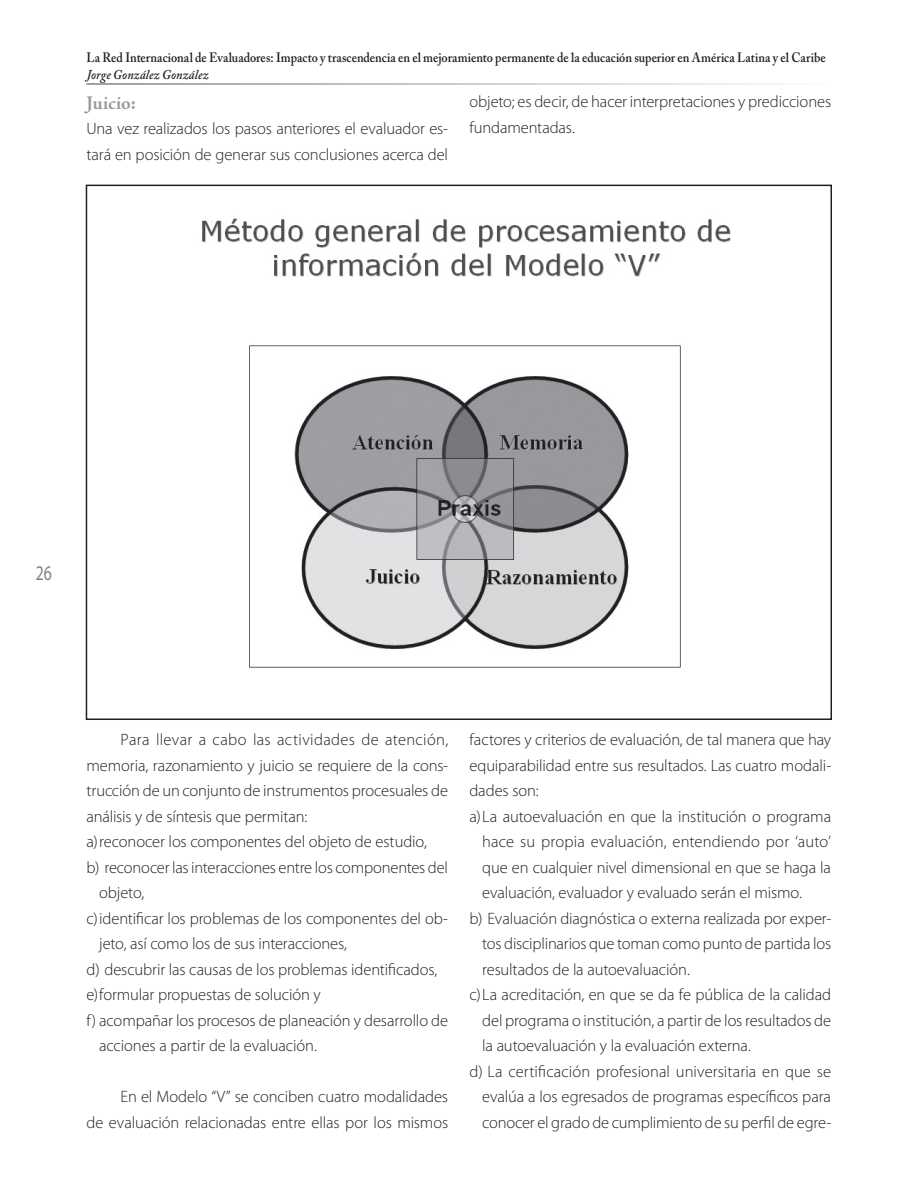
<style>
.page{position:relative;width:916px;height:1192px;background:#fff}
.page>*{position:absolute;margin:0;border:0;box-sizing:border-box;transform-origin:0 0}
.t1{font:21px "Myriad Pro";color:#808285;scale:.75 1}
.t2{font:700 19.5px "Adobe Jenson Pro";letter-spacing:-.01em;color:#97999c}
.t3{font:300 16.5px/25.5px "Myriad Pro";letter-spacing:-.005em;color:#231f20}
.t4{font:300 16.5px "Myriad Pro";letter-spacing:.02em;color:#231f20}
.t5{font:600 13.5px "Adobe Caslon Pro";letter-spacing:.005em;color:#231f20;scale:.9 1}
.t6{font:italic 600 13.5px "Adobe Caslon Pro";letter-spacing:.015em;color:#231f20;scale:.9 1}
</style>
<div class="page">
<img style="left:202px;top:218px;width:529px;height:450px">
<p class="t5" style="left:86px;top:50px;width:822px">La Red Internacional de Evaluadores: Impacto y trascendencia en el mejoramiento permanente de la educación superior en América Latina y el Caribe</p>
<p class="t6" style="left:86px;top:66px;width:137px">Jorge González González</p>
<p class="t2" style="left:86px;top:92px;width:51px">Juicio:</p>
<p class="t3" style="left:86px;top:116px;width:363px">Una vez realizados los pasos anteriores el evaluador es&shy;tará en posición de generar sus conclusiones acerca del</p>
<p class="t3" style="left:469px;top:89px;width:363px">objeto; es decir, de hacer interpretaciones y predicciones fundamentadas.</p>
<p class="t1" style="left:36px;top:560px;width:22px">26</p>
<p class="t4" style="left:120px;top:730px;width:329px">Para llevar a cabo las actividades de atención,</p>
<p class="t3" style="left:86px;top:752px;width:363px">memoria, razonamiento y juicio se requiere de la cons-</p>
<p class="t3" style="left:86px;top:778px;width:363px">trucción de un conjunto de instrumentos procesuales de</p>
<p class="t3" style="left:86px;top:803px;width:222px">análisis y de síntesis que permitan:</p>
<p class="t3" style="left:86px;top:829px;width:342px">a)reconocer los componentes del objeto de estudio,</p>
<p class="t3" style="left:86px;top:854px;width:363px">b) reconocer las interacciones entre los componentes del</p>
<p class="t3" style="left:99px;top:880px;width:47px">objeto,</p>
<p class="t3" style="left:86px;top:905px;width:363px">c)identificar los problemas de los componentes del ob-</p>
<p class="t3" style="left:99px;top:931px;width:249px">jeto, así como los de sus interacciones,</p>
<p class="t3" style="left:86px;top:956px;width:352px">d) descubrir las causas de los problemas identificados,</p>
<p class="t3" style="left:86px;top:982px;width:236px">e)formular propuestas de solución y</p>
<p class="t3" style="left:86px;top:1007px;width:363px">f) acompañar los procesos de planeación y desarrollo de</p>
<p class="t3" style="left:99px;top:1033px;width:219px">acciones a partir de la evaluación.</p>
<p class="t3" style="left:86px;top:1084px;width:363px;text-align:right">En el Modelo “V” se conciben cuatro modalidades<br>de evaluación relacionadas entre ellas por los mismos</p>
<p class="t3" style="left:469px;top:727px;width:363px">factores y criterios de evaluación, de tal manera que hay</p>
<p class="t3" style="left:469px;top:752px;width:363px">equiparabilidad entre sus resultados. Las cuatro modali-</p>
<p class="t3" style="left:469px;top:778px;width:71px">dades son:</p>
<p class="t3" style="left:469px;top:803px;width:363px">a)La autoevaluación en que la institución o programa</p>
<p class="t3" style="left:482px;top:829px;width:350px">hace su propia evaluación, entendiendo por ‘auto’</p>
<p class="t3" style="left:482px;top:854px;width:350px">que en cualquier nivel dimensional en que se haga la</p>
<p class="t3" style="left:482px;top:880px;width:321px">evaluación, evaluador y evaluado serán el mismo.</p>
<p class="t3" style="left:469px;top:905px;width:363px">b) Evaluación diagnóstica o externa realizada por exper-</p>
<p class="t3" style="left:482px;top:931px;width:350px">tos disciplinarios que toman como punto de partida los</p>
<p class="t3" style="left:482px;top:956px;width:209px">resultados de la autoevaluación.</p>
<p class="t3" style="left:469px;top:982px;width:363px">c)La acreditación, en que se da fe pública de la calidad</p>
<p class="t3" style="left:482px;top:1007px;width:350px">del programa o institución, a partir de los resultados de</p>
<p class="t3" style="left:482px;top:1033px;width:270px">la autoevaluación y la evaluación externa.</p>
<p class="t3" style="left:469px;top:1058px;width:363px">d) La certificación profesional universitaria en que se</p>
<p class="t3" style="left:482px;top:1084px;width:350px">evalúa a los egresados de programas específicos para</p>
<p class="t3" style="left:482px;top:1109px;width:350px">conocer el grado de cumplimiento de su perfil de egre-</p>
</div>
